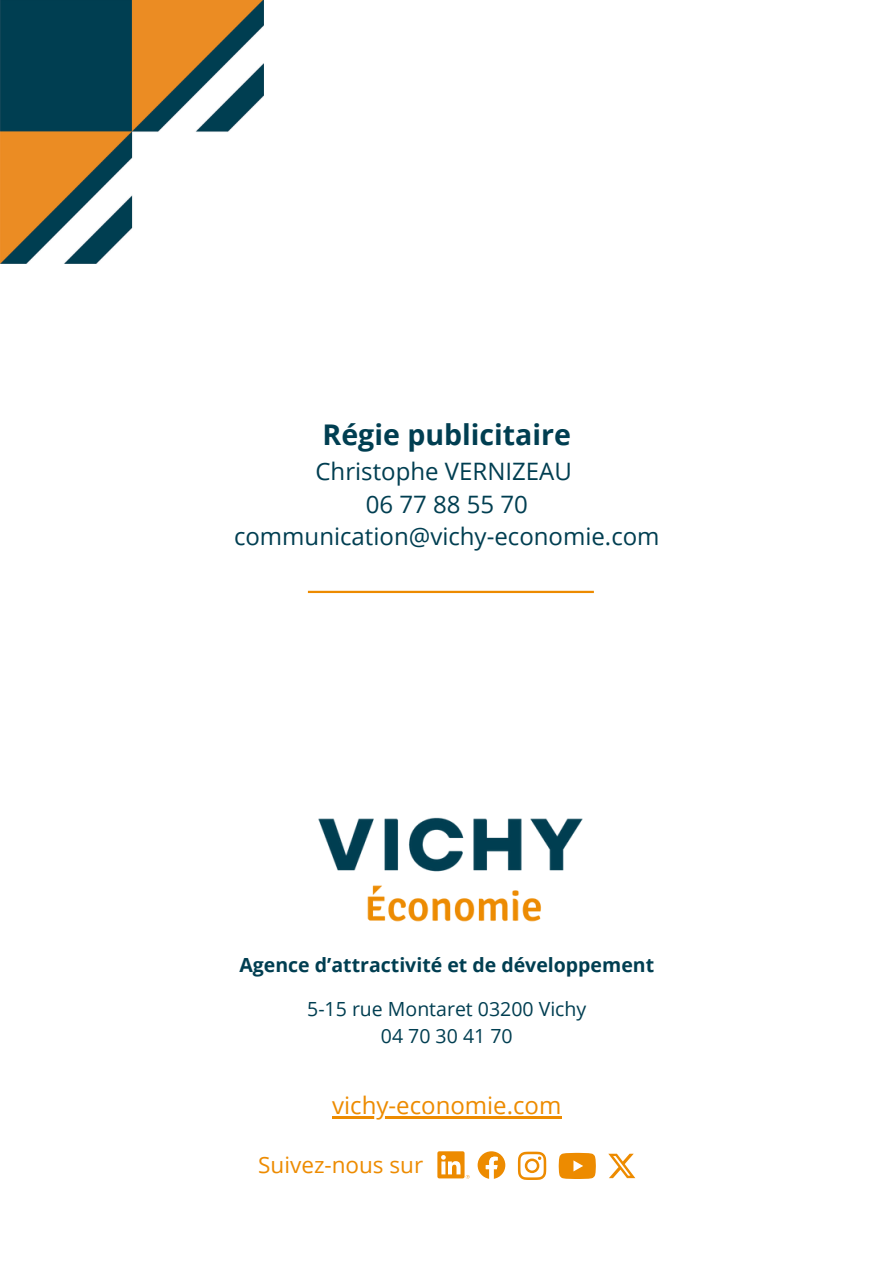
<style>
.page{position:relative;width:894px;height:1264px;background:#fff}
.page>*{position:absolute;margin:0;border:0;box-sizing:border-box;transform-origin:0 0}
.t1{font:700 28.5px "Open Sans";color:#003e51}
.t2{font:24px/32.7px "Open Sans";color:#003e51;text-align:center}
.t3{font:24px "Open Sans";color:#ed8b00}
.t4{font:22.5px "Open Sans";color:#ed8b00}
.t5{font:700 19.5px "Open Sans";color:#003e51}
.t6{font:19.5px "Open Sans";color:#003e51}
</style>
<div class="page">
<img style="left:0;top:0;width:263px;height:263px">
<img style="left:318px;top:817px;width:265px;height:105px">
<hr style="left:308px;top:591px;width:285px;height:2px;background:#ed8b00">
<hr style="left:332px;top:1115px;width:229px;height:3px;background:#ed8b00">
<svg style="left:517px;top:1151px;width:29px;height:28px"></svg>
<svg style="left:477px;top:1151px;width:28px;height:27px"></svg>
<svg style="left:437px;top:1151px;width:32px;height:27px"></svg>
<svg style="left:558px;top:1152px;width:37px;height:26px"></svg>
<svg style="left:608px;top:1153px;width:27px;height:25px"></svg>
<h2 class="t1" style="left:322px;top:414px;width:250px">Régie publicitaire</h2>
<h2 class="t2" style="left:234px;top:454px;width:427px">Christophe VERNIZEAU<br>06 77 88 55 70 communication@vichy-economie.com</h2>
<p class="t5" style="left:239px;top:951px;width:416px">Agence d’attractivité et de développement</p>
<h1 class="t6" style="left:307px;top:995px;width:280px">5-15 rue Montaret 03200 Vichy</h1>
<p class="t6" style="left:381px;top:1022px;width:133px">04 70 30 41 70</p>
<p class="t3" style="left:332px;top:1088px;width:231px">vichy-economie.com</p>
<p class="t4" style="left:258px;top:1148px;width:166px">Suivez-nous sur</p>
</div>
